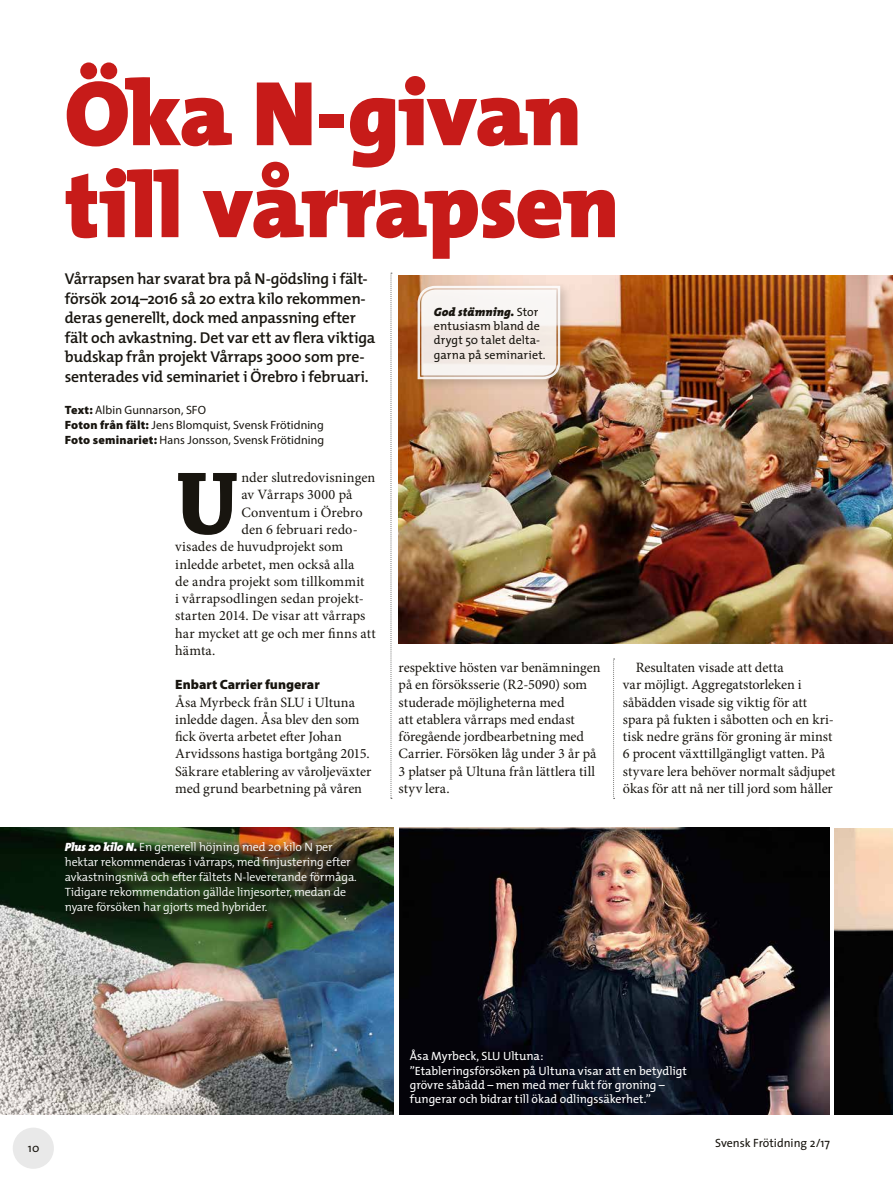
<style>
.page{position:relative;width:893px;height:1200px;background:#fff}
.page>*{position:absolute;margin:0;border:0;box-sizing:border-box;transform-origin:0 0}
.t1{font:700 93.75px "Chaparral Pro";color:#18150f}
.t2{font:900 92.7px/91.9px "The Mix";letter-spacing:-.01em;color:#c71b19}
.t3{font:600 15.75px/19.5px "The Mix";letter-spacing:-.015em;color:#18150f}
.t4{font:14.25px/17.2px "Minion Pro";color:#18150f}
.t5{font:900 13.5px "Myriad Pro";color:#18150f}
.t6{font:300 12px/15px "The Mix";letter-spacing:-.01em;color:#fff}
.t7{font:12px/14.2px "The Mix";letter-spacing:-.005em;color:#fff}
.t8{font:12px/15px "Myriad Pro";letter-spacing:.005em;color:#18150f}
.t9{font:12px/14.2px "The Mix";letter-spacing:.005em;color:#18150f}
.t10{font:12px "The Sans";color:#18150f}
.s1{font-weight:900}
.s2{font-weight:900;font-style:italic}
</style>
<div class="page">
<div style="left:13px;top:1127px;width:41px;height:41px;background:#e9e9e9;border-radius:50%"></div>
<svg style="left:391px;top:273px;width:1px;height:525px"></svg>
<img style="left:0;top:827px;width:394px;height:286px">
<div style="left:62px;top:838px;width:309px;height:91px;background:#18150f;opacity:.75"></div>
<img style="left:399px;top:275px;width:494px;height:368px">
<div style="left:413px;top:282px;width:160px;height:109px;background:#18150f;opacity:.2"></div>
<svg style="left:416px;top:284px;width:145px;height:96px"></svg>
<img style="left:399px;top:827px;width:430px;height:286px">
<img style="left:834px;top:828px;width:59px;height:286px">
<svg style="left:613px;top:658px;width:2px;height:140px"></svg>
<h2 class="t2" style="left:65px;top:66px;width:556px">Öka N-givan till vårrapsen</h2>
<p class="t3" style="left:65px;top:269px;width:312px">Vårrapsen har svarat bra på N-gödsling i fält&shy;försök 2014–2016 så 20 extra kilo rekommen&shy;deras generellt, dock med anpassning efter fält och avkastning. Det var ett av flera viktiga budskap från projekt Vårraps 3000 som pre&shy;senterades vid seminariet i Örebro i februari.</p>
<p class="t8" style="left:65px;top:402px;width:261px"><span class="s1">Text:</span> Albin Gunnarson, SFO<br><span class="s1">Foton från fält:</span> Jens Blomquist, Svensk Frötidning<br><span class="s1">Foto seminariet:</span> Hans Jonsson, Svensk Frötidning</p>
<h1 class="t1" style="left:175px;top:449px;width:65px">U</h1>
<p class="t4" style="left:241px;top:469px;width:135px">nder slutredovisningen</p>
<p class="t9" style="left:434px;top:304px;width:113px"><span class="s2">God stämning.</span> Stor entusiasm bland de drygt 50 talet delta&shy;garna på seminariet.</p>
<p class="t4" style="left:241px;top:486px;width:113px">av Vårraps 3000 på</p>
<p class="t4" style="left:241px;top:503px;width:123px">Conventum i Örebro</p>
<p class="t4" style="left:241px;top:520px;width:118px">den 6 februari redo-</p>
<p class="t4" style="left:175px;top:538px;width:169px">visades de huvudprojekt som</p>
<p class="t4" style="left:175px;top:555px;width:181px">inledde arbetet, men också alla</p>
<p class="t4" style="left:175px;top:572px;width:191px">de andra projekt som tillkommit</p>
<p class="t4" style="left:175px;top:589px;width:190px">i vårrapsodlingen sedan projekt-</p>
<p class="t4" style="left:175px;top:607px;width:192px">starten 2014. De visar att vårraps</p>
<p class="t4" style="left:175px;top:624px;width:202px">har mycket att ge och mer finns att</p>
<p class="t4" style="left:175px;top:641px;width:42px">hämta.</p>
<p class="t5" style="left:175px;top:675px;width:146px">Enbart Carrier fungerar</p>
<p class="t4" style="left:175px;top:693px;width:198px">Åsa Myrbeck från SLU i Ultuna inledde dagen. Åsa blev den som fick överta arbetet efter Johan<br>Arvidssons hastiga bortgång 2015.<br>Säkrare etablering av våroljeväxter med grund bearbetning på våren</p>
<p class="t4" style="left:399px;top:658px;width:203px">respektive hösten var benämningen på en försöksserie (R2-5090) som studerade möjligheterna med<br>att etablera vårraps med endast föregående jordbearbetning med<br>Carrier. Försöken låg under 3 år på<br>3 platser på Ultuna från lättlera till styv lera.</p>
<p class="t4" style="left:623px;top:659px;width:214px;text-indent:13px">Resultaten visade att detta<br>var möjligt. Aggregatstorleken i såbädden visade sig viktig för att spara på fukten i såbotten och en kri&shy;tisk nedre gräns för groning är minst 6 procent växttillgängligt vatten. På styvare lera behöver normalt sådjupet ökas för att nå ner till jord som håller</p>
<p class="t6" style="left:65px;top:839px;width:294px"><span class="s2">Plus 20 kilo N.</span> En generell höjning med 20 kilo N per hektar rekommenderas i vårraps, med finjustering efter avkastningsnivå och efter fältets N-levererande förmåga.<br>Tidigare rekommendation gällde linjesorter, medan de nyare försöken har gjorts med hybrider.</p>
<p class="t7" style="left:410px;top:1048px;width:279px">Åsa Myrbeck, SLU Ultuna:<br>”Etableringsförsöken på Ultuna visar att en betydligt grövre såbädd – men med mer fukt för groning – fungerar och bidrar till ökad odlingssäkerhet.”</p>
<p class="t10" style="left:28px;top:1137px;width:13px">10</p>
<p class="t10" style="left:715px;top:1132px;width:116px">Svensk Frötidning 2/17</p>
</div>
